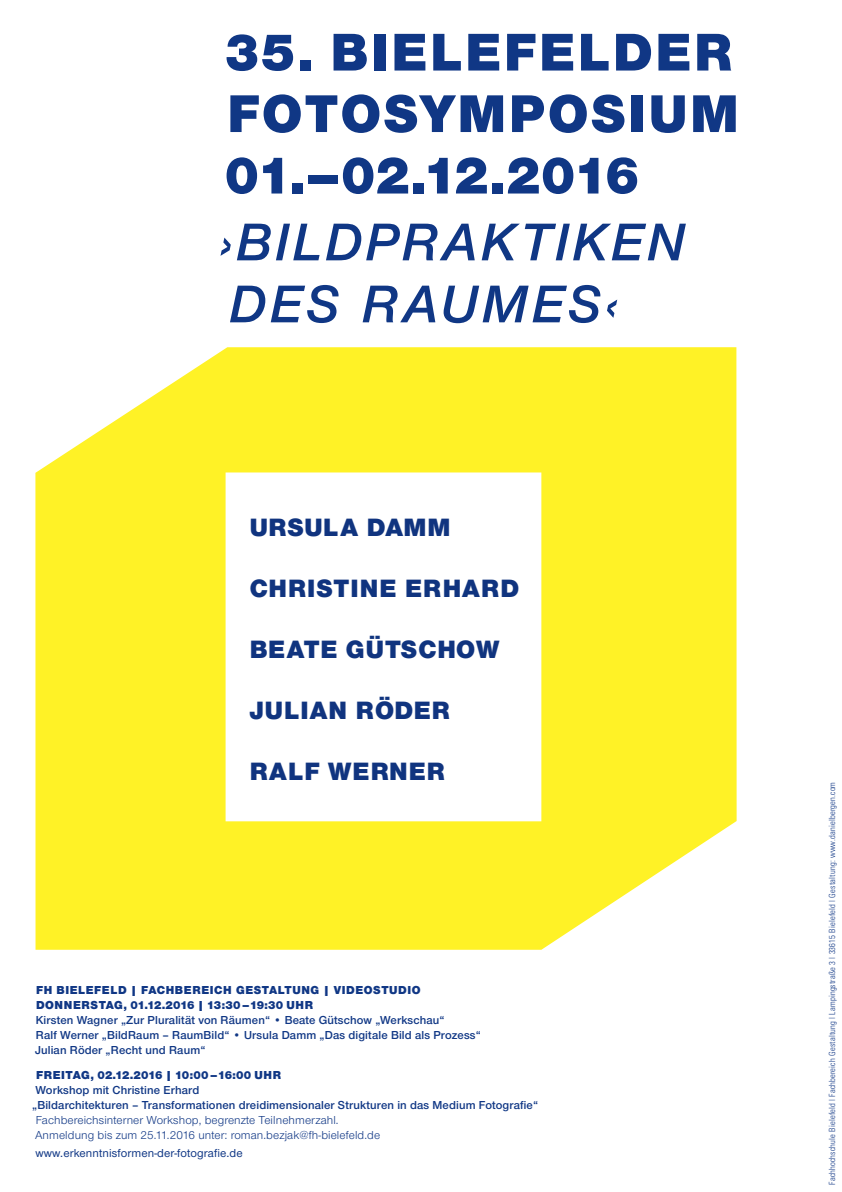
<style>
.page{position:relative;width:842px;height:1192px;background:#fff}
.page>*{position:absolute;margin:0;border:0;box-sizing:border-box;transform-origin:0 0}
.t1{font:900 55px/61.5px "Nimbus San Nov T";letter-spacing:.05em;color:#103785;text-align:justify}
.t2{font:55px/62px "Nimbus San Nov T Sem Bol Ita";letter-spacing:.06em;color:#103785}
.t3{font:900 26px "Nimbus San Nov T";letter-spacing:.04em;color:#10347f}
.t4{font:900 26px "Nimbus San Nov T";letter-spacing:.02em;color:#10347f}
.t5{font:12px/15px "Nimbus San Nov T Sem Bol";letter-spacing:.01em;color:#103785}
.t6{font:12px/15px "Nimbus San Nov T";letter-spacing:.01em;color:#103785}
.t7{font:900 12px/15px "Nimbus San Nov T";letter-spacing:.05em;color:#103785}
.t8{font:500 12px "Nimbus San Nov T";letter-spacing:.01em;color:#103785}
.t9{font:900 12px "Nimbus San Nov T";letter-spacing:.01em;color:#103785}
.t10{font:300 condensed 8.5px "Univers";letter-spacing:.02em;color:#103785}
</style>
<div class="page">
<svg style="left:35px;top:347px;width:702px;height:603px;fill:#fff226"></svg>
<h1 class="t1" style="left:225px;top:21px;width:515px">35. BIELEFELDER FOTOSYMPOSIUM 01.–02.12.2016</h1>
<h1 class="t2" style="left:219px;top:211px;width:467px">›BILDPRAKTIKEN<br>DES RAUMES‹</h1>
<h2 class="t4" style="left:250px;top:512px;width:202px">URSULA DAMM</h2>
<h2 class="t3" style="left:250px;top:573px;width:271px">CH RISTINE ERHARD</h2>
<h2 class="t3" style="left:250px;top:634px;width:251px">BEATE GÜTSCHOW</h2>
<h2 class="t3" style="left:250px;top:695px;width:202px">JULIAN RÖDER</h2>
<h2 class="t3" style="left:250px;top:756px;width:197px">RALF WERNER</h2>
<p class="t7" style="left:36px;top:982px;width:386px">FH BIELEFELD | FACHBEREICH GESTALTUNG | VIDEOSTUDIO<br>DONNERSTAG, 01.12.2016 | 13:30–19:30 UH R</p>
<p class="t5" style="left:35px;top:1012px;width:447px">Kirsten Wagner „Zur Pluralität von Räumen“ • Beate Gütschow „Werkschau“<br>Ralf Werner „BildRaum – RaumBild“ • Ursula Damm „Das digitale Bild als Prozess“<br>Julian Röder „Recht und Raum“</p>
<p class="t9" style="left:36px;top:1068px;width:247px">FREITAG, 02.12.2016 | 10:00–16:00 UH R</p>
<p class="t5" style="left:32px;top:1082px;width:508px">Workshop mit Christine Erhard<br>„Bildarchitekturen – Transformationen dreidimensionaler Strukturen in das Medium Fotografie“</p>
<p class="t6" style="left:35px;top:1112px;width:347px">Fachbereichsinterner Workshop, begrenzte Teilnehmerzahl.<br>Anmeldung bis zum 25.11.2016 unter: roman.bezjak@fh-bielefeld.de</p>
<p class="t8" style="left:36px;top:1146px;width:209px">www.erkenntnisformen-der-fotografie.de</p>
<p class="t10" style="left:827px;top:1185px;width:405px;rotate:-90deg">Fachhochschule Bielefeld | Fachbereich Gestaltung | Lampingstraße 3 | 33615 Bielefeld | Gestaltung: www.danielbergen.com</p>
</div>
